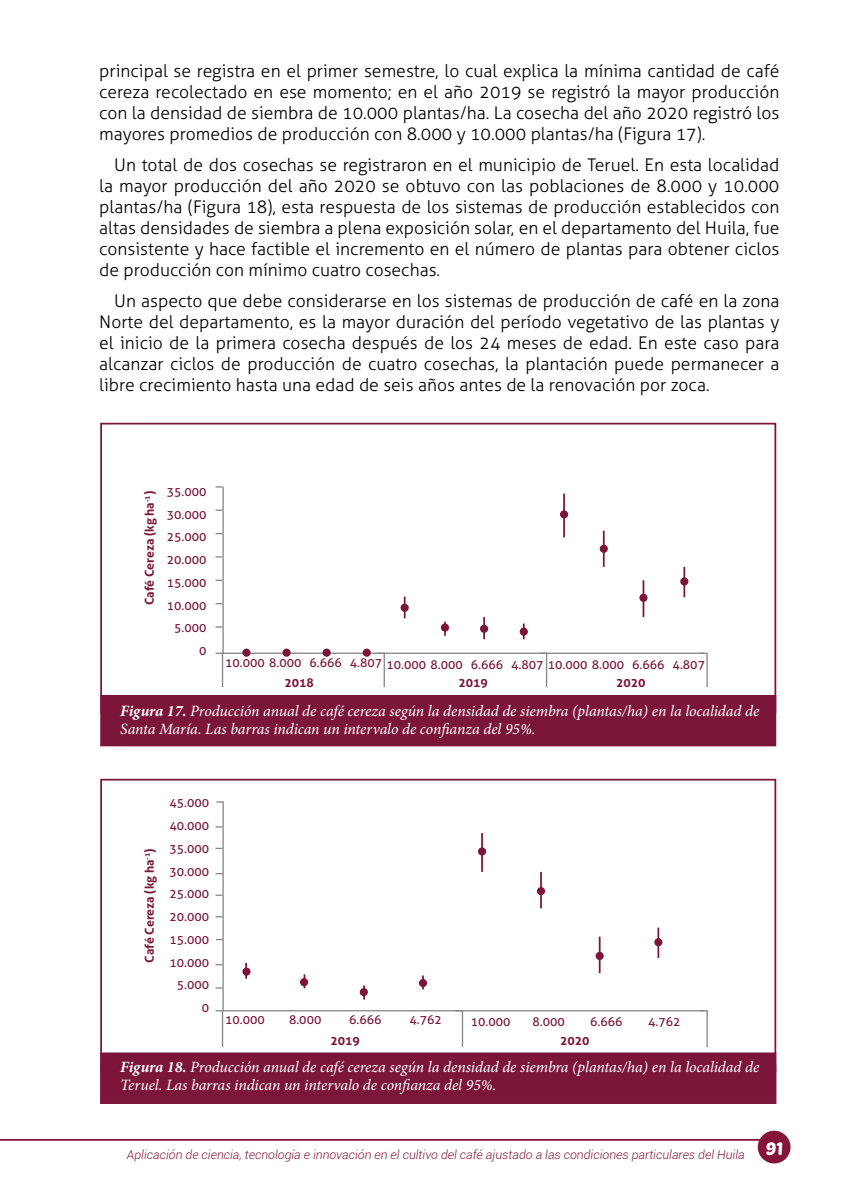
<style>
.page{position:relative;width:844px;height:1191px;background:#fff}
.page>*{position:absolute;margin:0;border:0;box-sizing:border-box;transform-origin:0 0}
.t1{font:300 17.5px/21px "Aller";color:#000;text-align:justify}
.t2{font:17.5px "Poetsen One";color:#fff}
.t3{font:italic 15.75px/17.5px "Minion Pro";letter-spacing:-.005em;color:#fff}
.t4{font:12.25px/22.8px "Aller";color:#7b163a;text-align:right}
.t5{font:italic 300 12.25px "Roboto";color:#851439}
.t6{font:700 12.25px "Aller";color:#7b163a}
.s1{font-weight:700}
</style>
<div class="page">
<hr style="left:0;top:1139px;width:772px;height:1px;background:#851439">
<div style="left:758px;top:1131px;width:31px;height:31px;background:#851439;border-radius:50%"></div>
<div style="left:757px;top:1130px;width:33px;height:33px;border:2px solid #851439;border-radius:50%"></div>
<div style="left:101px;top:696px;width:674px;height:49px;background:#7b163a"></div>
<div style="left:100px;top:695px;width:676px;height:51px;border:2px solid #7b163a"></div>
<svg style="left:222px;top:486px;width:476px;height:168px"></svg>
<svg style="left:215px;top:509px;width:7px;height:2px"></svg>
<svg style="left:215px;top:579px;width:7px;height:2px"></svg>
<svg style="left:215px;top:652px;width:9px;height:36px"></svg>
<svg style="left:376px;top:652px;width:9px;height:36px"></svg>
<svg style="left:538px;top:652px;width:9px;height:36px"></svg>
<svg style="left:698px;top:652px;width:10px;height:35px"></svg>
<div style="left:100px;top:423px;width:676px;height:290px;border:2px solid #7b163a"></div>
<div style="left:242px;top:648px;width:8px;height:9px;background:#7b163a;border-radius:50%"></div>
<div style="left:282px;top:648px;width:8px;height:9px;background:#7b163a;border-radius:50%"></div>
<div style="left:322px;top:648px;width:8px;height:9px;background:#7b163a;border-radius:50%"></div>
<svg style="left:362px;top:648px;width:9px;height:9px"></svg>
<div style="left:101px;top:1053px;width:674px;height:50px;background:#7b163a"></div>
<div style="left:100px;top:1052px;width:676px;height:51px;border:2px solid #7b163a"></div>
<svg style="left:222px;top:801px;width:476px;height:211px"></svg>
<svg style="left:215px;top:847px;width:7px;height:2px"></svg>
<svg style="left:215px;top:894px;width:7px;height:2px"></svg>
<svg style="left:215px;top:1009px;width:9px;height:39px"></svg>
<svg style="left:454px;top:1009px;width:9px;height:39px"></svg>
<svg style="left:698px;top:1010px;width:10px;height:38px"></svg>
<p class="t1" style="left:99px;top:61px;width:681px">principal se registra en el primer semestre, lo cual explica la mínima cantidad de café cereza recolectado en ese momento; en el año 2019 se registró la mayor producción con la densidad de siembra de 10.000 plantas/ha. La cosecha del año 2020 registró los mayores promedios de producción con 8.000 y 10.000 plantas/ha (Figura 17).</p>
<p class="t1" style="left:99px;top:155px;width:681px;text-indent:15px">Un total de dos cosechas se registraron en el municipio de Teruel. En esta localidad la mayor producción del año 2020 se obtuvo con las poblaciones de 8.000 y 10.000 plantas/ha (Figura 18), esta respuesta de los sistemas de producción establecidos con altas densidades de siembra a plena exposición solar, en el departamento del Huila, fue consistente y hace factible el incremento en el número de plantas para obtener ciclos de producción con mínimo cuatro cosechas.</p>
<p class="t1" style="left:99px;top:291px;width:681px;text-indent:15px">Un aspecto que debe considerarse en los sistemas de producción de café en la zona Norte del departamento, es la mayor duración del período vegetativo de las plantas y el inicio de la primera cosecha después de los 24 meses de edad. En este caso para alcanzar ciclos de producción de cuatro cosechas, la plantación puede permanecer a libre crecimiento hasta una edad de seis años antes de la renovación por zoca.</p>
<p class="t6" style="left:142px;top:605px;width:116px;rotate:-90deg">Café Cereza (kg ha<sup>-1</sup>)</p>
<p class="t4" style="left:167px;top:480px;width:41px">35.000<br>30.000<br>25.000<br>20.000<br>15.000<br>10.000<br>5.000<br>0</p>
<p class="t4" style="left:225px;top:651px;width:118px">10.000 8.000 6.666</p>
<p class="t6" style="left:284px;top:675px;width:31px">2018</p>
<p class="t6" style="left:458px;top:675px;width:31px">2019</p>
<p class="t6" style="left:616px;top:675px;width:31px">2020</p>
<p class="t4" style="left:350px;top:653px;width:356px">4.807 10.000 8.000 6.666 4.807 10.000 8.000 6.666 4.807</p>
<p class="t3" style="left:120px;top:702px;width:640px"><span class="s1">Figura 17.</span> Producción anual de café cereza según la densidad de siembra (plantas/ha) en la localidad de<br>Santa María. Las barras indican un intervalo de confianza del 95%.</p>
<p class="t6" style="left:142px;top:962px;width:116px;rotate:-90deg">Café Cereza (kg ha<sup>-1</sup>)</p>
<p class="t4" style="left:169px;top:791px;width:41px">45.000<br>40.000<br>35.000<br>30.000<br>25.000<br>20.000<br>15.000<br>10.000<br>5.000<br>0</p>
<p class="t4" style="left:225px;top:1008px;width:41px">10.000</p>
<p class="t4" style="left:289px;top:1008px;width:34px">8.000</p>
<p class="t4" style="left:349px;top:1008px;width:34px">6.666</p>
<p class="t6" style="left:330px;top:1032px;width:31px">2019</p>
<p class="t6" style="left:560px;top:1032px;width:31px">2020</p>
<p class="t4" style="left:409px;top:1008px;width:34px">4.762</p>
<p class="t4" style="left:470px;top:1010px;width:41px">10.000</p>
<p class="t4" style="left:532px;top:1010px;width:34px">8.000</p>
<p class="t4" style="left:590px;top:1010px;width:34px">6.666</p>
<p class="t4" style="left:648px;top:1010px;width:34px">4.762</p>
<p class="t3" style="left:120px;top:1058px;width:640px"><span class="s1">Figura 18.</span> Producción anual de café cereza según la densidad de siembra (plantas/ha) en la localidad de<br>Teruel. Las barras indican un intervalo de confianza del 95%.</p>
<p class="t5" style="left:127px;top:1146px;width:619px">Aplicación de ciencia, tecnología e innovación en el cultivo del café ajustado a las condiciones particulares del Huila</p>
<p class="t2" style="left:765px;top:1137px;width:19px">91</p>
</div>
